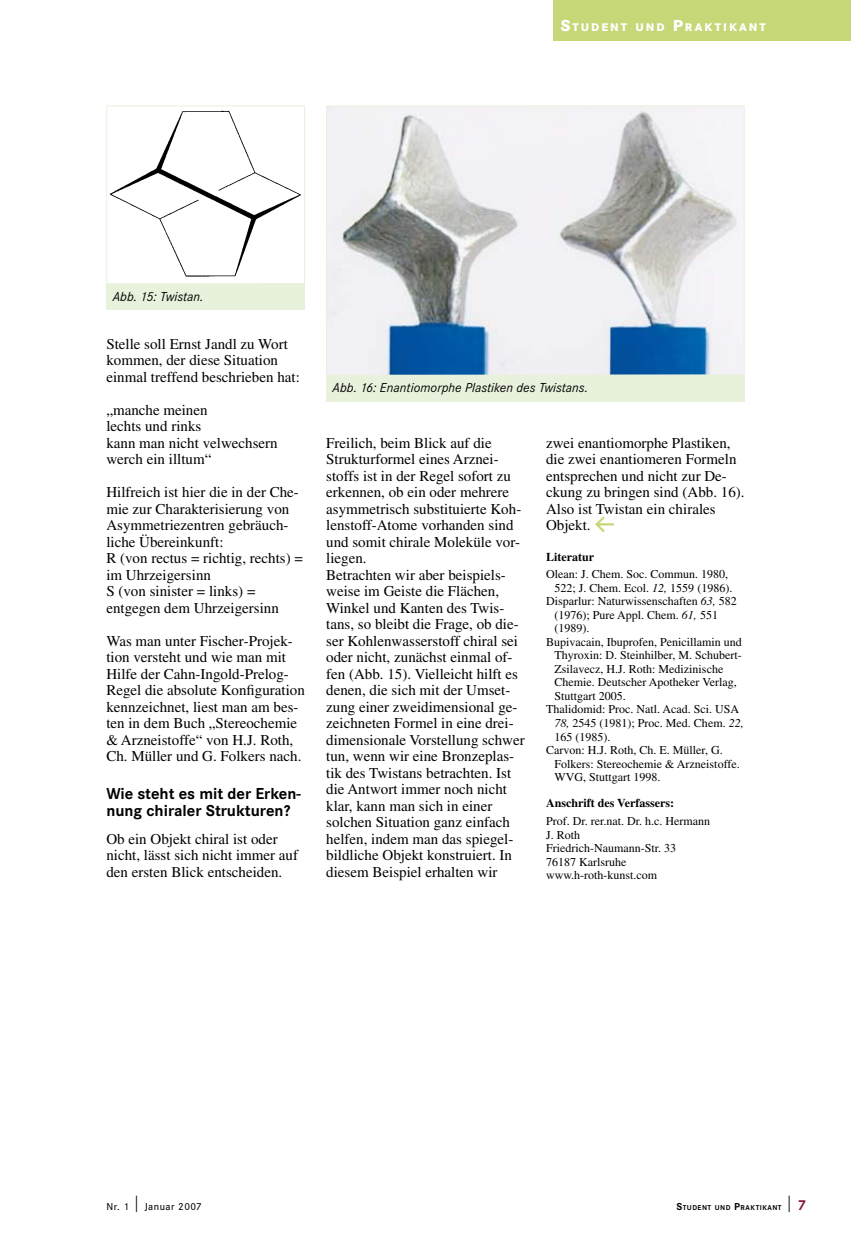
<style>
.page{position:relative;width:851px;height:1255px;background:#fff}
.page>*{position:absolute;margin:0;border:0;box-sizing:border-box;transform-origin:0 0}
.t1{font:700 16.5px/16.5px "Corporate S";color:#000}
.t2{font:300 16.5px "Corporate S";color:#000}
.t3{font:15px/16.5px "Times";color:#000}
.t4{font:italic 13.5px "Corporate S";letter-spacing:.005em;color:#000}
.t5{font:12px/13.5px "Times";color:#000}
.t6{font:700 12px "Times";color:#000}
.t7{font:800 11.55px "Corporate S";letter-spacing:.17em;color:#fff}
.t8{font:500 10.5px "Corporate S";letter-spacing:.045em;color:#000}
.t9{font:700 7.35px "Corporate S";letter-spacing:.065em;color:#000}
.s1{font-size:16.5px}
.s2{font-family:"The Sans Bold Expert";font-size:19.5px;color:#c5d776}
.s3{font-style:italic}
.s4{font-weight:300;font-size:16.5px}
.s5{font-size:10.5px}
</style>
<div class="page">
<div style="left:553px;top:0;width:297px;height:40px;background:#c5d776"></div>
<img style="left:328px;top:107px;width:414px;height:266px">
<div style="left:326px;top:105px;width:418px;height:270px;border:1px solid #e8f1dc"></div>
<div style="left:326px;top:376px;width:418px;height:26px;background:#e8f1dc"></div>
<img style="left:109px;top:110px;width:192px;height:167px">
<div style="left:106px;top:105px;width:199px;height:179px;border:1px solid #e8f1dc"></div>
<div style="left:106px;top:284px;width:199px;height:26px;background:#e8f1dc"></div>
<p class="t7" style="left:560px;top:20px;width:207px"><span class="s1">S</span>TUDENT UND <span class="s1">P</span>RAKTIKANT</p>
<p class="t4" style="left:113px;top:288px;width:92px">Abb. 15: Twistan.</p>
<p class="t3" style="left:106px;top:335px;width:195px">Stelle soll Ernst Jandl zu Wort kommen, der diese Situation einmal treffend beschrieben hat:</p>
<p class="t3" style="left:106px;top:401px;width:173px">„manche meinen<br>lechts und rinks<br>kann man nicht velwechsern werch ein illtum“</p>
<p class="t3" style="left:106px;top:484px;width:198px">Hilfreich ist hier die in der Che&shy;mie zur Charakterisierung von<br>Asymmetriezentren gebräuch&shy;liche Übereinkunft:<br>R (von rectus = richtig, rechts) = im Uhrzeigersinn<br>S (von sinister = links) = entgegen dem Uhrzeigersinn</p>
<p class="t3" style="left:106px;top:632px;width:200px">Was man unter Fischer-Projek&shy;tion versteht und wie man mit<br>Hilfe der Cahn-Ingold-Prelog-<br>Regel die absolute Konfiguration kennzeichnet, liest man am bes&shy;ten in dem Buch „Stereochemie &amp; Arzneistoffe“ von H.J. Roth,<br>Ch. Müller und G. Folkers nach.</p>
<p class="t1" style="left:106px;top:785px;width:196px">Wie steht es mit der Erken&shy;nung chiraler Strukturen?</p>
<p class="t3" style="left:106px;top:830px;width:193px">Ob ein Objekt chiral ist oder nicht, lässt sich nicht immer auf den ersten Blick entscheiden.</p>
<p class="t4" style="left:332px;top:380px;width:257px">Abb. 16: Enantiomorphe Plastiken des Twistans.</p>
<p class="t3" style="left:326px;top:434px;width:200px">Freilich, beim Blick auf die<br>Strukturformel eines Arznei&shy;stoffs ist in der Regel sofort zu erkennen, ob ein oder mehrere asymmetrisch substituierte Koh&shy;lenstoff-Atome vorhanden sind und somit chirale Moleküle vor&shy;liegen.<br>Betrachten wir aber beispiels&shy;weise im Geiste die Flächen,<br>Winkel und Kanten des Twis&shy;tans, so bleibt die Frage, ob die&shy;ser Kohlenwasserstoff chiral sei oder nicht, zunächst einmal of&shy;fen (Abb. 15). Vielleicht hilft es denen, die sich mit der Umset&shy;zung einer zweidimensional ge&shy;zeichneten Formel in eine drei&shy;dimensionale Vorstellung schwer tun, wenn wir eine Bronzeplas&shy;tik des Twistans betrachten. Ist die Antwort immer noch nicht klar, kann man sich in einer solchen Situation ganz einfach helfen, indem man das spiegel&shy;bildliche Objekt konstruiert. In diesem Beispiel erhalten wir</p>
<p class="t3" style="left:546px;top:434px;width:200px">zwei enantiomorphe Plastiken, die zwei enantiomeren Formeln entsprechen und nicht zur De&shy;ckung zu bringen sind (Abb. 16).<br>Also ist Twistan ein chirales<br>Objekt. <span class="s2">Z</span></p>
<p class="t6" style="left:546px;top:549px;width:49px">Literatur</p>
<p class="t5" style="left:546px;top:567px;width:184px">Olean: J. Chem. Soc. Commun. 1980,</p>
<p class="t5" style="left:554px;top:581px;width:179px">522; J. Chem. Ecol. <span class="s3">12,</span> 1559 (1986).</p>
<p class="t5" style="left:546px;top:594px;width:192px">Disparlur: Naturwissenschaften <span class="s3">63,</span> 582</p>
<p class="t5" style="left:554px;top:608px;width:165px">(1976); Pure Appl. Chem. <span class="s3">61,</span> 551</p>
<p class="t5" style="left:554px;top:621px;width:36px">(1989).</p>
<p class="t5" style="left:546px;top:635px;width:197px">Bupivacain, Ibuprofen, Penicillamin und</p>
<p class="t5" style="left:554px;top:648px;width:189px">Thyroxin: D. Steinhilber, M. Schubert-</p>
<p class="t5" style="left:554px;top:662px;width:170px">Zsilavecz, H.J. Roth: Medizinische</p>
<p class="t5" style="left:554px;top:675px;width:184px">Chemie. Deutscher Apotheker Verlag,</p>
<p class="t5" style="left:554px;top:689px;width:73px">Stuttgart 2005.</p>
<p class="t5" style="left:546px;top:702px;width:194px">Thalidomid: Proc. Natl. Acad. Sci. USA</p>
<p class="t5" style="left:554px;top:716px;width:190px"><span class="s3">78,</span> 2545 (1981); Proc. Med. Chem. <span class="s3">22,</span></p>
<p class="t5" style="left:554px;top:729px;width:57px">165 (1985).</p>
<p class="t5" style="left:546px;top:743px;width:178px">Carvon: H.J. Roth, Ch. E. Müller, G.</p>
<p class="t5" style="left:554px;top:756px;width:187px">Folkers: Stereochemie &amp; Arzneistoffe.</p>
<p class="t5" style="left:554px;top:770px;width:107px">WVG, Stuttgart 1998.</p>
<p class="t6" style="left:546px;top:796px;width:129px">Anschrift des Verfassers:</p>
<p class="t5" style="left:546px;top:814px;width:165px">Prof. Dr. rer.nat. Dr. h.c. Hermann<br>J. Roth<br>Friedrich-Naumann-Str. 33<br>76187 Karlsruhe www.h-roth-kunst.com</p>
<p class="t8" style="left:106px;top:1200px;width:97px">Nr. 1 <span class="s4">|</span> Januar 2007</p>
<p class="t9" style="left:676px;top:1203px;width:107px"><span class="s5">S</span>TUDENT UND <span class="s5">P</span>RAKTIKANT</p>
<p class="t2" style="left:785px;top:1193px;width:10px">|</p>
</div>
